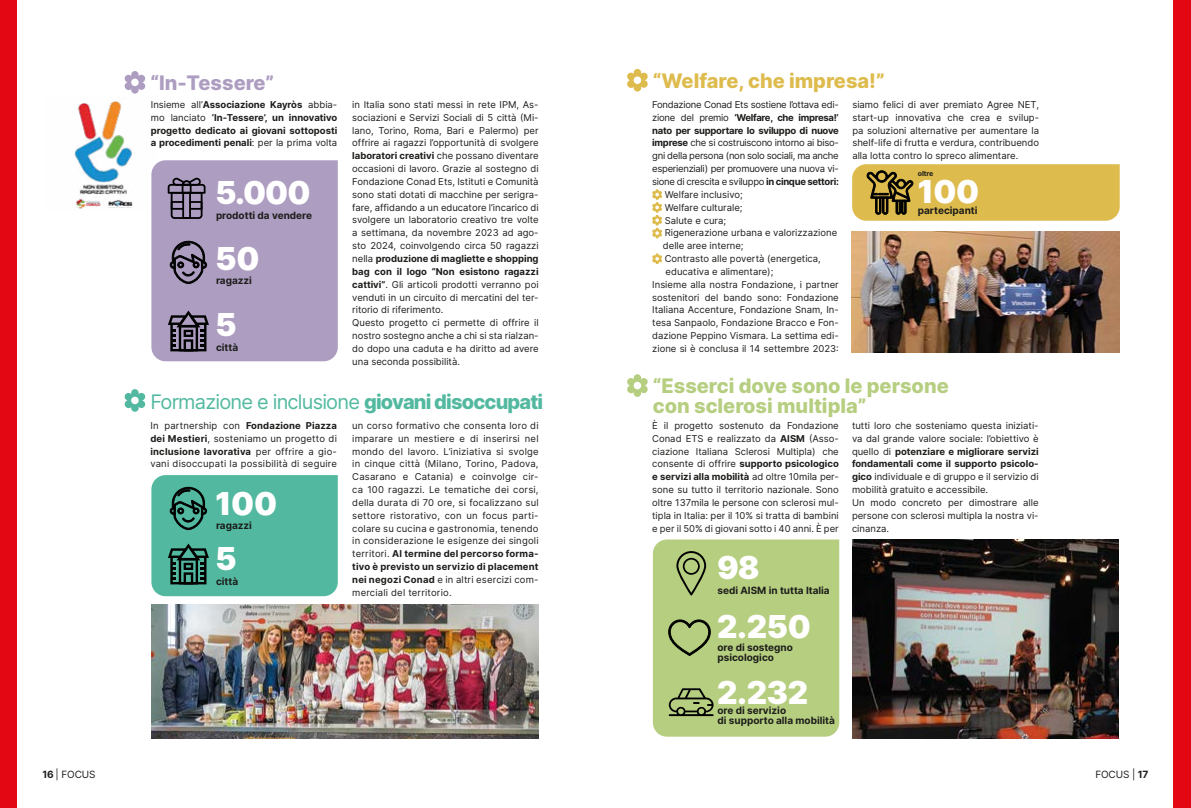
<style>
.page{position:relative;width:1191px;height:808px;background:#fff}
.page>*{position:absolute;margin:0;border:0;box-sizing:border-box;transform-origin:0 0}
.t1{font:900 31.7px "Inter";letter-spacing:-.01em;color:#fff}
.t2{font:800 20px "Inter";color:#b6ce80}
.t3{font:20px "Inter";letter-spacing:-.04em;color:#52b9a0}
.t4{font:800 20px "Inter";color:#debb4d}
.t5{font:800 20px "Inter";color:#ad9dc1}
.t6{font:700 10px/10px "Inter";color:#1d1d1b}
.t7{font:10px "Inter";letter-spacing:-.01em;color:#1d1d1b}
.t8{font:9.5px/12.8px "Inter";color:#1d1d1b;text-align:justify}
.t9{font:700 9.5px/12.8px "Inter";letter-spacing:-.025em;color:#1d1d1b;text-align:justify}
.t10{font:9.5px "Inter";letter-spacing:-.03em;color:#1d1d1b}
.t11{font:700 7px "Inter";color:#1d1d1b}
.s1{font-weight:400}
.s2{font-weight:700}
.s3{font-weight:800}
</style>
<div class="page">
<div style="left:1173px;top:0;width:18px;height:808px;background:#e30613"></div>
<div style="left:0;top:0;width:17px;height:808px;background:#e30613"></div>
<svg style="left:652px;top:189px;width:10px;height:49px"></svg>
<svg style="left:652px;top:253px;width:10px;height:11px"></svg>
<img style="left:151px;top:604px;width:387px;height:134px">
<img style="left:74px;top:101px;width:59px;height:108px">
<img style="left:852px;top:231px;width:267px;height:121px">
<img style="left:852px;top:539px;width:266px;height:199px">
<svg style="left:124px;top:71px;width:22px;height:23px"></svg>
<svg style="left:627px;top:69px;width:21px;height:23px"></svg>
<svg style="left:124px;top:389px;width:22px;height:23px"></svg>
<svg style="left:151px;top:160px;width:187px;height:201px;background:#a495b7"></svg>
<svg style="left:151px;top:475px;width:187px;height:121px;background:#4eae97"></svg>
<svg style="left:852px;top:164px;width:267px;height:57px;background:#d1b14b"></svg>
<svg style="left:627px;top:374px;width:21px;height:23px"></svg>
<div style="left:653px;top:539px;width:186px;height:198px;background:#b6ce80"></div>
<h2 class="t5" style="left:150px;top:68px;width:125px">“In-Tessere”</h2>
<h2 class="t4" style="left:653px;top:66px;width:233px">“Welfare, che impresa!”</h2>
<p class="t9" style="left:151px;top:98px;width:188px"><span class="s1">Insieme all’</span>Associazione Kayròs <span class="s1">abbia&shy;mo lanciato</span> ‘In-Tessere’, un innovativo progetto dedicato ai giovani sottoposti a procedimenti penali<span class="s1">: per la prima volta</span></p>
<h1 class="t1" style="left:215px;top:168px;width:96px">5.000</h1>
<p class="t6" style="left:216px;top:210px;width:98px">prodotti da vendere</p>
<h1 class="t1" style="left:215px;top:234px;width:45px">50</h1>
<p class="t6" style="left:216px;top:275px;width:38px">ragazzi</p>
<h1 class="t1" style="left:215px;top:301px;width:23px">5</h1>
<p class="t6" style="left:216px;top:342px;width:24px">città</p>
<p class="t8" style="left:352px;top:98px;width:188px;text-align:left">in Italia sono stati messi in rete IPM, As&shy;sociazioni e Servizi Sociali di 5 città (Mi&shy;lano, Torino, Roma, Bari e Palermo) per offrire ai ragazzi l’opportunità di svolgere <span class="s2">laboratori creativi</span> che possano diventare occasioni di lavoro. Grazie al sostegno di Fondazione Conad Ets, Istituti e Comunità sono stati dotati di macchine per serigra&shy;fare, affidando a un educatore l’incarico di svolgere un laboratorio creativo tre volte a settimana, da novembre 2023 ad ago&shy;sto 2024, coinvolgendo circa 50 ragazzi nella <span class="s2">produzione di magliette e shopping bag con il logo “Non esistono ragazzi cattivi”</span>. Gli articoli prodotti verranno poi venduti in un circuito di mercatini del ter&shy;ritorio di riferimento.<br>Questo progetto ci permette di offrire il nostro sostegno anche a chi si sta rialzan&shy;do dopo una caduta e ha diritto ad avere una seconda possibilità.</p>
<p class="t10" style="left:652px;top:98px;width:188px">Fondazione Conad Ets sostiene l’ottava edi-</p>
<p class="t9" style="left:652px;top:111px;width:188px"><span class="s1">zione del premio</span> ‘Welfare, che impresa!’</p>
<p class="t9" style="left:652px;top:123px;width:188px">nato per supportare lo sviluppo di nuove</p>
<p class="t10" style="left:652px;top:136px;width:188px"><span class="s2">imprese</span> che si costruiscono intorno ai biso-</p>
<p class="t10" style="left:652px;top:149px;width:188px">gni della persona (non solo sociali, ma anche</p>
<p class="t10" style="left:652px;top:162px;width:188px">esperienziali) per promuovere una nuova vi-</p>
<p class="t10" style="left:652px;top:175px;width:188px">sione di crescita e sviluppo <span class="s2">in cinque settori:</span></p>
<p class="t8" style="left:664px;top:188px;width:80px">Welfare inclusivo;</p>
<p class="t8" style="left:664px;top:201px;width:79px">Welfare culturale;</p>
<p class="t8" style="left:664px;top:213px;width:63px">Salute e cura;</p>
<p class="t8" style="left:664px;top:226px;width:174px">Rigenerazione urbana e valorizzazione</p>
<p class="t8" style="left:663px;top:239px;width:82px">delle aree interne;</p>
<p class="t8" style="left:664px;top:252px;width:158px">Contrasto alle povertà (energetica,</p>
<p class="t8" style="left:665px;top:265px;width:109px">educativa e alimentare);</p>
<p class="t8" style="left:652px;top:278px;width:188px">Insieme alla nostra Fondazione, i partner</p>
<p class="t8" style="left:652px;top:290px;width:188px">sostenitori del bando sono: Fondazione</p>
<p class="t8" style="left:652px;top:303px;width:188px">Italiana Accenture, Fondazione Snam, In-</p>
<p class="t8" style="left:652px;top:316px;width:188px">tesa Sanpaolo, Fondazione Bracco e Fon-</p>
<p class="t8" style="left:652px;top:329px;width:188px">dazione Peppino Vismara. La settima edi-</p>
<p class="t8" style="left:652px;top:342px;width:188px">zione si è conclusa il 14 settembre 2023:</p>
<p class="t8" style="left:852px;top:98px;width:188px">siamo felici di aver premiato Agree NET, start-up innovativa che crea e svilup&shy;pa soluzioni alternative per aumentare la shelf-life di frutta e verdura, contribuendo alla lotta contro lo spreco alimentare.</p>
<p class="t11" style="left:917px;top:168px;width:17px">oltre</p>
<h1 class="t1" style="left:917px;top:167px;width:63px">100</h1>
<p class="t6" style="left:917px;top:205px;width:61px">partecipanti</p>
<h2 class="t2" style="left:653px;top:370px;width:297px">“Esserci dove sono le persone</h2>
<h2 class="t3" style="left:150px;top:387px;width:394px">Formazione e inclusione <span class="s3">giovani disoccupati</span></h2>
<h2 class="t2" style="left:653px;top:390px;width:215px">con sclerosi multipla”</h2>
<p class="t8" style="left:150px;top:419px;width:188px">In partnership con <span class="s2">Fondazione Piazza dei Mestieri</span>, sosteniamo un progetto di <span class="s2">inclusione lavorativa</span> per offrire a gio&shy;vani disoccupati la possibilità di seguire</p>
<h1 class="t1" style="left:215px;top:479px;width:63px">100</h1>
<p class="t6" style="left:216px;top:520px;width:38px">ragazzi</p>
<h1 class="t1" style="left:215px;top:534px;width:23px">5</h1>
<p class="t6" style="left:216px;top:576px;width:24px">città</p>
<p class="t8" style="left:352px;top:419px;width:188px">un corso formativo che consenta loro di imparare un mestiere e di inserirsi nel mondo del lavoro. L’iniziativa si svolge in cinque città (Milano, Torino, Padova, Casarano e Catania) e coinvolge cir&shy;ca 100 ragazzi. Le tematiche dei corsi, della durata di 70 ore, si focalizzano sul settore ristorativo, con un focus parti&shy;colare su cucina e gastronomia, tenendo in considerazione le esigenze dei singoli territori. <span class="s2">Al termine del percorso forma&shy;tivo è previsto un servizio di placement nei negozi Conad</span> e in altri esercizi com&shy;merciali del territorio.</p>
<p class="t8" style="left:652px;top:419px;width:188px">È il progetto sostenuto da Fondazione Conad ETS e realizzato da <span class="s2">AISM</span> (Asso&shy;ciazione Italiana Sclerosi Multipla) che consente di offrire <span class="s2">supporto psicologico e servizi alla mobilità</span> ad oltre 10mila per&shy;sone su tutto il territorio nazionale. Sono oltre 137mila le persone con sclerosi mul&shy;tipla in Italia: per il 10% si tratta di bambini e per il 50% di giovani sotto i 40 anni. È per</p>
<h1 class="t1" style="left:717px;top:543px;width:44px">98</h1>
<p class="t6" style="left:717px;top:585px;width:114px">sedi AISM in tutta Italia</p>
<h1 class="t1" style="left:717px;top:602px;width:95px">2.250</h1>
<p class="t6" style="left:717px;top:642px;width:77px">ore di sostegno psicologico</p>
<h1 class="t1" style="left:717px;top:668px;width:93px">2.232</h1>
<p class="t6" style="left:717px;top:705px;width:119px">ore di servizio<br>di supporto alla mobilità</p>
<p class="t8" style="left:852px;top:419px;width:188px;text-align:left">tutti loro che sosteniamo questa iniziati&shy;va dal grande valore sociale: l’obiettivo è quello di <span class="s2">potenziare e migliorare servizi fondamentali come il supporto psicolo&shy;gico</span> individuale e di gruppo e il servizio di mobilità gratuito e accessibile.<br>Un modo concreto per dimostrare alle persone con sclerosi multipla la nostra vi&shy;cinanza.</p>
<p class="t7" style="left:43px;top:767px;width:55px"><span class="s2">16</span> | FOCUS</p>
<p class="t7" style="left:1095px;top:767px;width:55px">FOCUS | <span class="s2">17</span></p>
</div>
